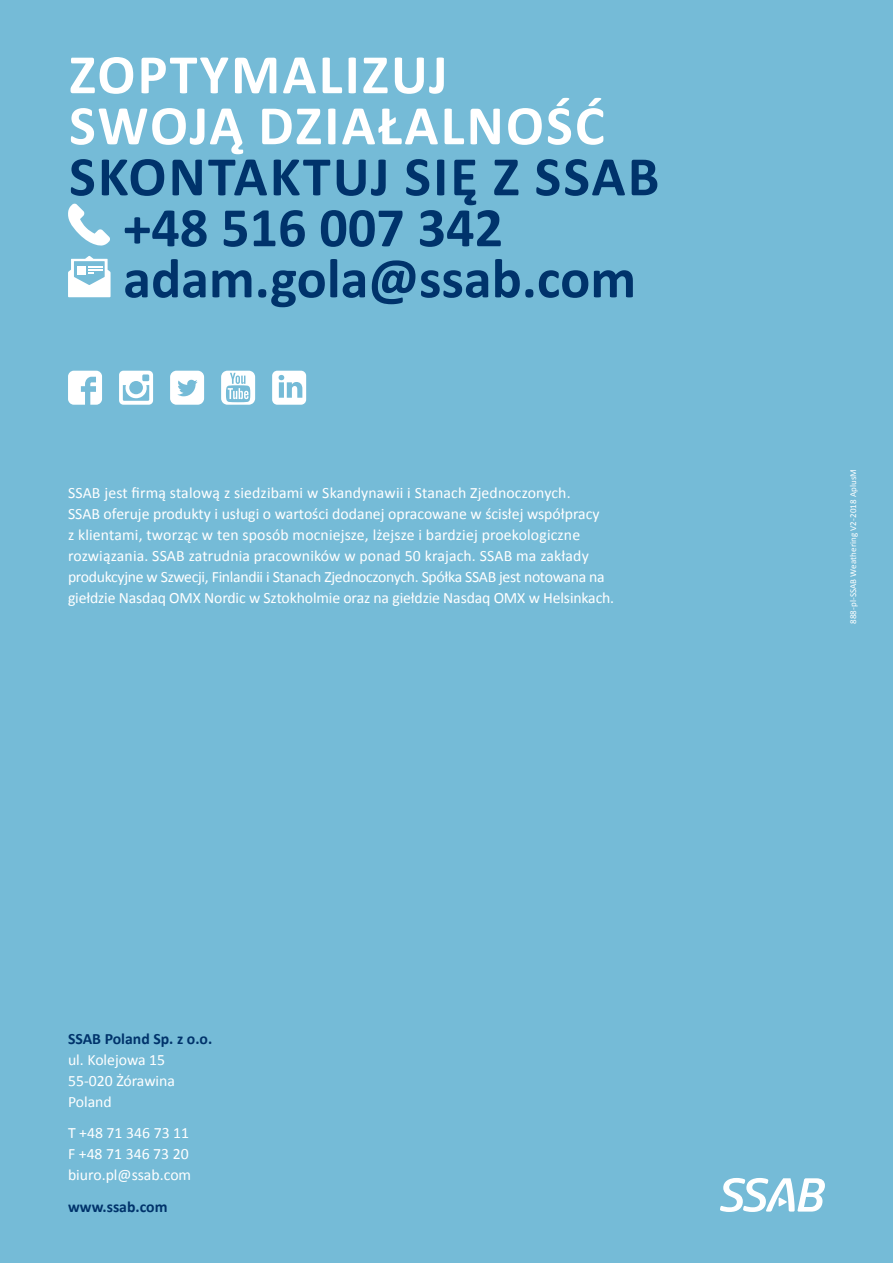
<style>
.page{position:relative;width:893px;height:1263px;background:#75bbd7}
.page>*{position:absolute;margin:0;border:0;box-sizing:border-box;transform-origin:0 0}
.t1{font:700 56.25px/51px "Calibri";color:#00336b}
.t2{font:700 56.25px/51px "Calibri";letter-spacing:.04em;color:#fff}
.t3{font:15.75px/21px "Calibri";color:#fff}
.t4{font:700 15.75px "Calibri";color:#00336b}
.t5{font:9px "Calibri";letter-spacing:.01em;color:#fff}
</style>
<div class="page">
<svg style="left:68px;top:371px;width:34px;height:34px"></svg>
<svg style="left:119px;top:371px;width:34px;height:34px"></svg>
<svg style="left:170px;top:371px;width:34px;height:34px"></svg>
<svg style="left:221px;top:371px;width:34px;height:34px"></svg>
<svg style="left:272px;top:371px;width:34px;height:34px"></svg>
<svg style="left:68px;top:204px;width:42px;height:42px"></svg>
<svg style="left:68px;top:256px;width:43px;height:41px"></svg>
<svg style="left:720px;top:1178px;width:105px;height:34px"></svg>
<h1 class="t2" style="left:69px;top:49px;width:537px">ZOPTYMALIZUJ<br>SWOJĄ DZIAŁALNOŚĆ</h1>
<h1 class="t1" style="left:123px;top:151px;width:538px;text-indent:-54px">SKONTAKTUJ SIĘ Z SSAB +48 516 007 342 adam.gola@ssab.com</h1>
<p class="t3" style="left:68px;top:482px;width:548px">SSAB jest firmą stalową z siedzibami w Skandynawii i Stanach Zjednoczonych.<br>SSAB oferuje produkty i usługi o wartości dodanej opracowane w ścisłej współpracy<br>z klientami, tworząc w ten sposób mocniejsze, lżejsze i bardziej proekologiczne rozwiązania. SSAB zatrudnia pracowników w ponad 50 krajach. SSAB ma zakłady produkcyjne w Szwecji, Finlandii i Stanach Zjednoczonych. Spółka SSAB jest notowana na giełdzie Nasdaq OMX Nordic w Sztokholmie oraz na giełdzie Nasdaq OMX w Helsinkach.</p>
<p class="t4" style="left:68px;top:1029px;width:146px">SSAB Poland Sp. z o.o.</p>
<p class="t3" style="left:68px;top:1049px;width:109px">ul. Kolejowa 15<br>55-020 Żórawina<br>Poland</p>
<p class="t3" style="left:68px;top:1123px;width:125px">T +48 71 346 73 11<br>F +48 71 346 73 20 biuro.pl@ssab.com</p>
<p class="t4" style="left:68px;top:1196px;width:101px">www.ssab.com</p>
<p class="t5" style="left:847px;top:624px;width:157px;rotate:-90deg">888-pl-SSAB Weathering V2-2018 AplusM</p>
</div>
